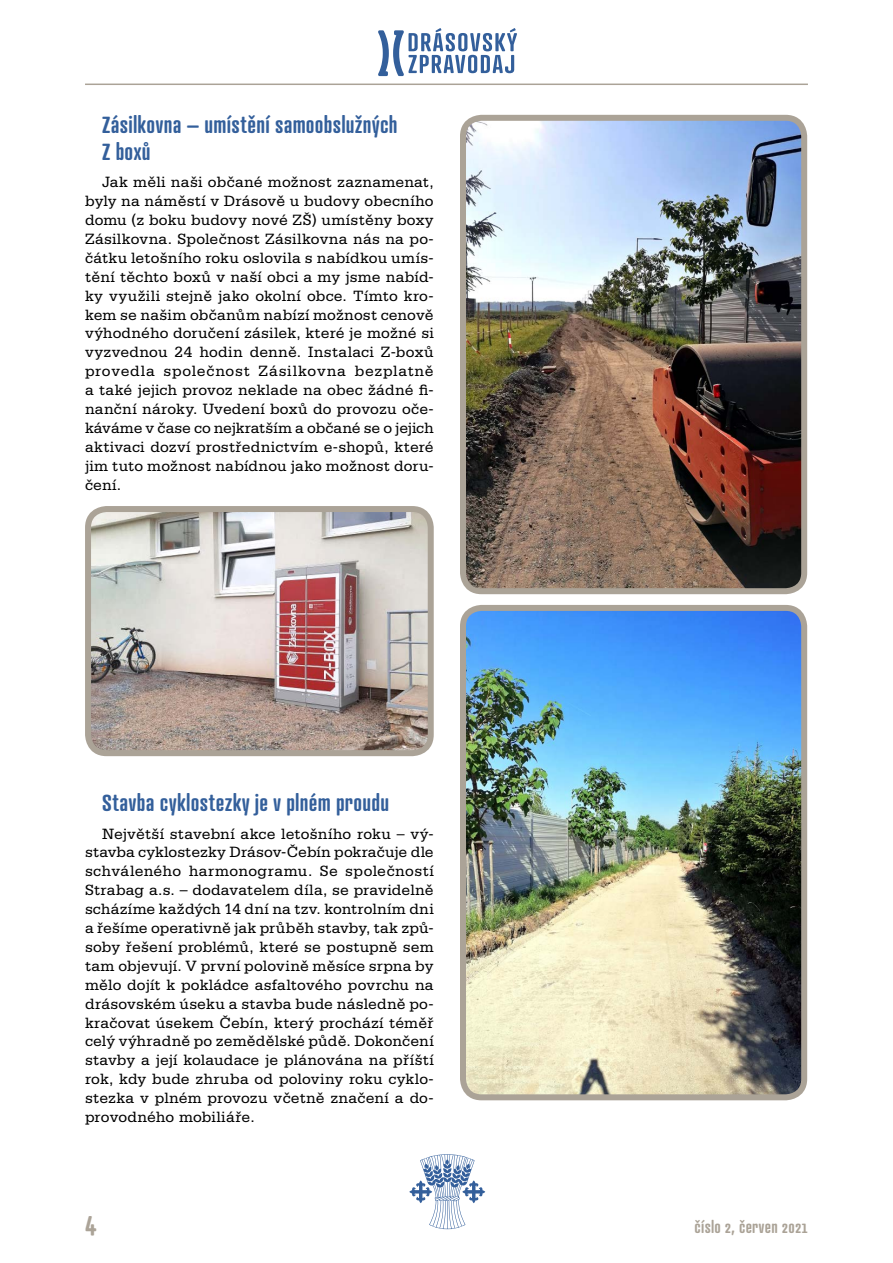
<style>
.page{position:relative;width:893px;height:1263px;background:#fff}
.page>*{position:absolute;margin:0;border:0;box-sizing:border-box;transform-origin:0 0}
.t1{font:600 30px "Atrament Std";color:#aba397}
.MEZITITULEK_MALY{font:600 22.5px "Atrament Std";letter-spacing:.015em;color:#335f9b}
.t2{font:600 16.5px "Atrament Std";letter-spacing:.015em;color:#aba397}
.TEXT{font:15.75px/18.9px "Serifa CE";letter-spacing:.01em;color:#000;text-align:justify}
</style>
<div class="page">
<svg style="left:409px;top:1154px;width:76px;height:75px"></svg>
<svg style="left:378px;top:28px;width:139px;height:48px"></svg>
<hr style="left:85px;top:84px;width:723px;height:1px;background:#aba397">
<img style="left:467px;top:612px;width:333px;height:481px">
<div style="left:460px;top:605px;width:347px;height:495px;border:6px solid #aba397;border-radius:19px"></div>
<img style="left:467px;top:122px;width:333px;height:465px">
<div style="left:460px;top:115px;width:347px;height:479px;border:6px solid #aba397;border-radius:19px"></div>
<img style="left:92px;top:513px;width:335px;height:236px">
<div style="left:85px;top:506px;width:349px;height:250px;border:6px solid #aba397;border-radius:19px"></div>
<p class="MEZITITULEK_MALY" style="left:102px;top:110px;width:297px">Zásilkovna – umístění samoobslužných</p>
<p class="MEZITITULEK_MALY" style="left:102px;top:137px;width:50px">Z boxů</p>
<p class="TEXT" style="left:85px;top:172px;width:350px;text-indent:17px">Jak měli naši občané možnost zaznamenat, byly na náměstí v Drásově u budovy obecního domu (z boku budovy nové ZŠ) umístěny boxy Zásilkovna. Společnost Zásilkovna nás na po&shy;čátku letošního roku oslovila s nabídkou umís&shy;tění těchto boxů v naší obci a my jsme nabíd&shy;ky využili stejně jako okolní obce. Tímto kro&shy;kem se našim občanům nabízí možnost cenově výhodného doručení zásilek, které je možné si vyzvednou 24 hodin denně. Instalaci Z-boxů provedla společnost Zásilkovna bezplatně a také jejich provoz neklade na obec žádné fi&shy;nanční nároky. Uvedení boxů do provozu oče&shy;káváme v čase co nejkratším a občané se o jejich aktivaci dozví prostřednictvím e-shopů, které jim tuto možnost nabídnou jako možnost doru&shy;čení.</p>
<p class="MEZITITULEK_MALY" style="left:102px;top:788px;width:288px">Stavba cyklostezky je v plném proudu</p>
<p class="TEXT" style="left:85px;top:823px;width:350px;text-indent:17px">Největší stavební akce letošního roku – vý&shy;stavba cyklostezky Drásov-Čebín pokračuje dle schváleného harmonogramu. Se společností Strabag a.s. – dodavatelem díla, se pravidelně scházíme každých 14 dní na tzv. kontrolním dni a řešíme operativně jak průběh stavby, tak způ&shy;soby řešení problémů, které se postupně sem tam objevují. V první polovině měsíce srpna by mělo dojít k pokládce asfaltového povrchu na drásovském úseku a stavba bude následně po&shy;kračovat úsekem Čebín, který prochází téměř celý výhradně po zemědělské půdě. Dokončení stavby a její kolaudace je plánována na příští rok, kdy bude zhruba od poloviny roku cyklo&shy;stezka v plném provozu včetně značení a do&shy;provodného mobiliáře.</p>
<h1 class="t1" style="left:85px;top:1202px;width:13px">4</h1>
<p class="t2" style="left:695px;top:1216px;width:115px">číslo 2, červen 2021</p>
</div>
